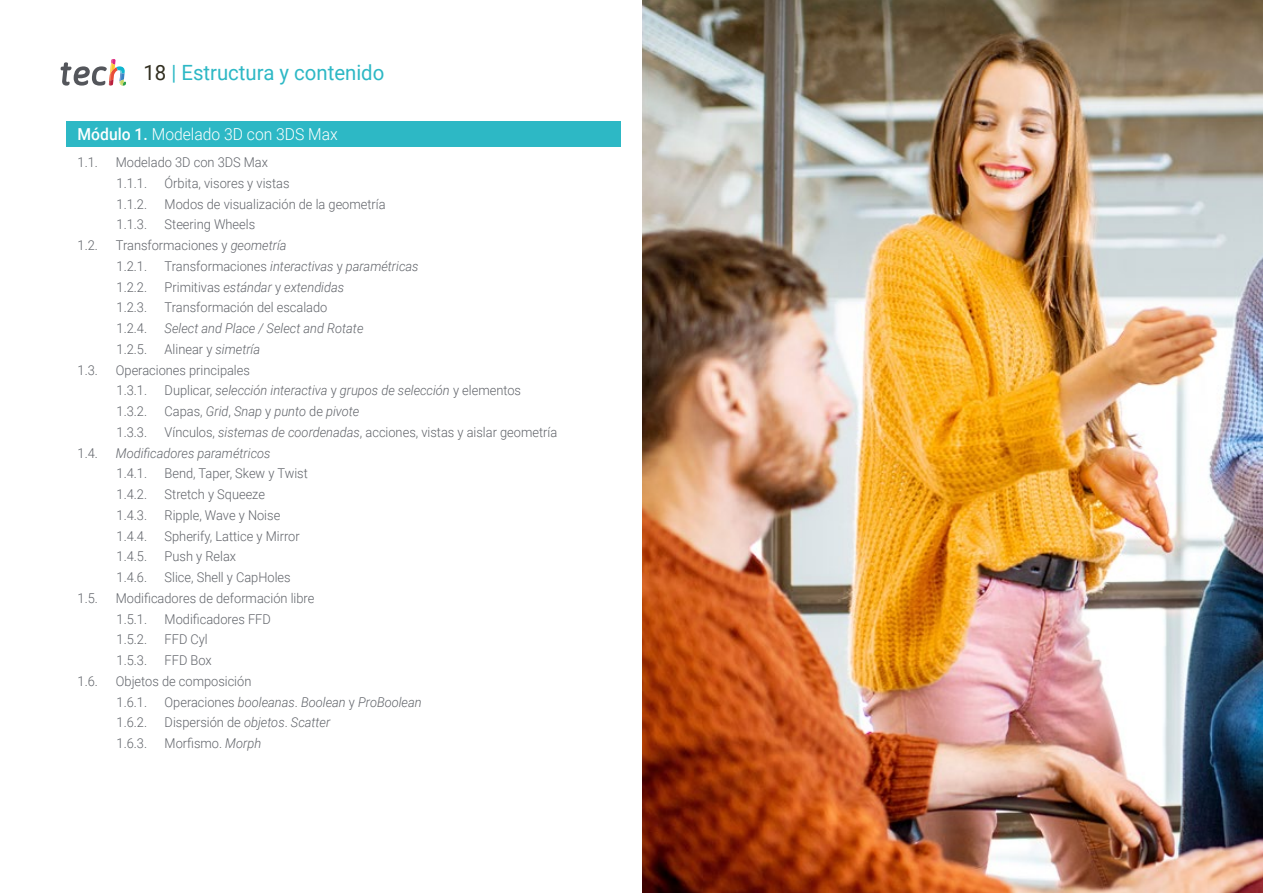
<style>
.page{position:relative;width:1263px;height:893px;background:#fff}
.page>*{position:absolute;margin:0;border:0;box-sizing:border-box;transform-origin:0 0}
.t1{font:21px "Roboto";color:#2db8c5}
.t2{font:300 16.5px "Roboto";color:#fff;scale:.95 1}
.t3{font:300 13.5px/20.7px "Roboto";color:#61646a;scale:.95 1}
.t4{font:italic 300 13.5px "Roboto";color:#61646a;scale:.95 1}
.s1{color:#312e20}
.s2{font-weight:500}
.s3{font-style:italic}
.s4{font-style:normal}
</style>
<div class="page">
<div style="left:67px;top:121px;width:554px;height:25px;background:#2db8c5"></div>
<svg style="left:61px;top:59px;width:65px;height:27px"></svg>
<img style="left:642px;top:0;width:621px;height:893px">
<h1 class="t1" style="left:144px;top:57px;width:242px"><span class="s1">18</span> | Estructura y contenido</h1>
<p class="t2" style="left:78px;top:123px;width:275px"><span class="s2">Módulo 1.</span> Modelado 3D con 3DS Max</p>
<p class="t3" style="left:78px;top:151px;width:23px">1.1.</p>
<p class="t3" style="left:116px;top:151px;width:162px">Modelado 3D con 3DS Max<br>1.1.1.</p>
<p class="t3" style="left:165px;top:172px;width:133px">Órbita, visores y vistas</p>
<p class="t3" style="left:117px;top:193px;width:34px">1.1.2.</p>
<p class="t3" style="left:165px;top:193px;width:234px">Modos de visualización de la geometría</p>
<p class="t3" style="left:117px;top:214px;width:34px">1.1.3.</p>
<p class="t3" style="left:165px;top:214px;width:97px">Steering Wheels</p>
<p class="t3" style="left:78px;top:234px;width:23px">1.2.</p>
<p class="t3" style="left:116px;top:234px;width:181px">Transformaciones y <span class="s3">geometría<br></span>1.2.1.</p>
<p class="t4" style="left:165px;top:257px;width:269px"><span class="s4">Transformaciones</span> interactivas <span class="s4">y</span> paramétricas</p>
<p class="t3" style="left:117px;top:276px;width:34px">1.2.2.</p>
<p class="t4" style="left:165px;top:277px;width:191px"><span class="s4">Primitivas</span> estándar <span class="s4">y</span> extendidas</p>
<p class="t3" style="left:117px;top:297px;width:34px">1.2.3.</p>
<p class="t3" style="left:165px;top:297px;width:173px">Transformación del escalado</p>
<p class="t3" style="left:117px;top:317px;width:34px">1.2.4.</p>
<p class="t4" style="left:165px;top:319px;width:211px">Select and Place / Select and Rotate</p>
<p class="t3" style="left:117px;top:338px;width:34px">1.2.5.</p>
<p class="t3" style="left:165px;top:338px;width:102px">Alinear y <span class="s3">simetría</span></p>
<p class="t3" style="left:78px;top:359px;width:23px">1.3.</p>
<p class="t3" style="left:116px;top:359px;width:143px">Operaciones principales<br>1.3.1.</p>
<p class="t4" style="left:165px;top:381px;width:377px"><span class="s4">Duplicar,</span> selección interactiva <span class="s4">y</span> grupos de selección <span class="s4">y elementos</span></p>
<p class="t3" style="left:117px;top:400px;width:34px">1.3.2.</p>
<p class="t4" style="left:165px;top:402px;width:207px"><span class="s4">Capas,</span> Grid<span class="s4">,</span> Snap <span class="s4">y</span> punto <span class="s4">de</span> pivote</p>
<p class="t3" style="left:117px;top:421px;width:34px">1.3.3.</p>
<p class="t3" style="left:165px;top:421px;width:415px">Vínculos, <span class="s3">sistemas de coordenadas</span>, acciones, vistas y aislar geometría</p>
<p class="t3" style="left:78px;top:442px;width:23px">1.4.</p>
<p class="t4" style="left:116px;top:443px;width:164px">Modificadores paramétricos</p>
<p class="t3" style="left:117px;top:463px;width:34px">1.4.1.</p>
<p class="t3" style="left:165px;top:463px;width:152px">Bend, Taper, Skew y Twist</p>
<p class="t3" style="left:117px;top:483px;width:34px">1.4.2.</p>
<p class="t3" style="left:165px;top:483px;width:107px">Stretch y Squeeze</p>
<p class="t3" style="left:117px;top:504px;width:34px">1.4.3.</p>
<p class="t3" style="left:165px;top:504px;width:123px">Ripple, Wave y Noise</p>
<p class="t3" style="left:117px;top:525px;width:34px">1.4.4.</p>
<p class="t3" style="left:165px;top:525px;width:144px">Spherify, Lattice y Mirror</p>
<p class="t3" style="left:117px;top:546px;width:34px">1.4.5.</p>
<p class="t3" style="left:165px;top:546px;width:77px">Push y Relax</p>
<p class="t3" style="left:117px;top:566px;width:34px">1.4.6.</p>
<p class="t3" style="left:165px;top:566px;width:134px">Slice, Shell y CapHoles</p>
<p class="t3" style="left:78px;top:587px;width:23px">1.5.</p>
<p class="t3" style="left:116px;top:587px;width:210px">Modificadores de deformación libre<br>1.5.1.</p>
<p class="t3" style="left:165px;top:608px;width:113px">Modificadores FFD</p>
<p class="t3" style="left:117px;top:629px;width:34px">1.5.2.</p>
<p class="t3" style="left:165px;top:629px;width:47px">FFD Cyl</p>
<p class="t3" style="left:117px;top:649px;width:34px">1.5.3.</p>
<p class="t3" style="left:165px;top:649px;width:51px">FFD Box</p>
<p class="t3" style="left:78px;top:670px;width:23px">1.6.</p>
<p class="t3" style="left:116px;top:670px;width:144px">Objetos de composición<br>1.6.1.</p>
<p class="t4" style="left:165px;top:692px;width:272px"><span class="s4">Operaciones</span> booleanas<span class="s4">.</span> Boolean <span class="s4">y</span> ProBoolean</p>
<p class="t3" style="left:117px;top:712px;width:34px">1.6.2.</p>
<p class="t4" style="left:165px;top:713px;width:176px"><span class="s4">Dispersión de</span> objetos<span class="s4">.</span> Scatter</p>
<p class="t3" style="left:117px;top:732px;width:34px">1.6.3.</p>
<p class="t3" style="left:165px;top:732px;width:103px">Morfismo. <span class="s3">Morph</span></p>
</div>
